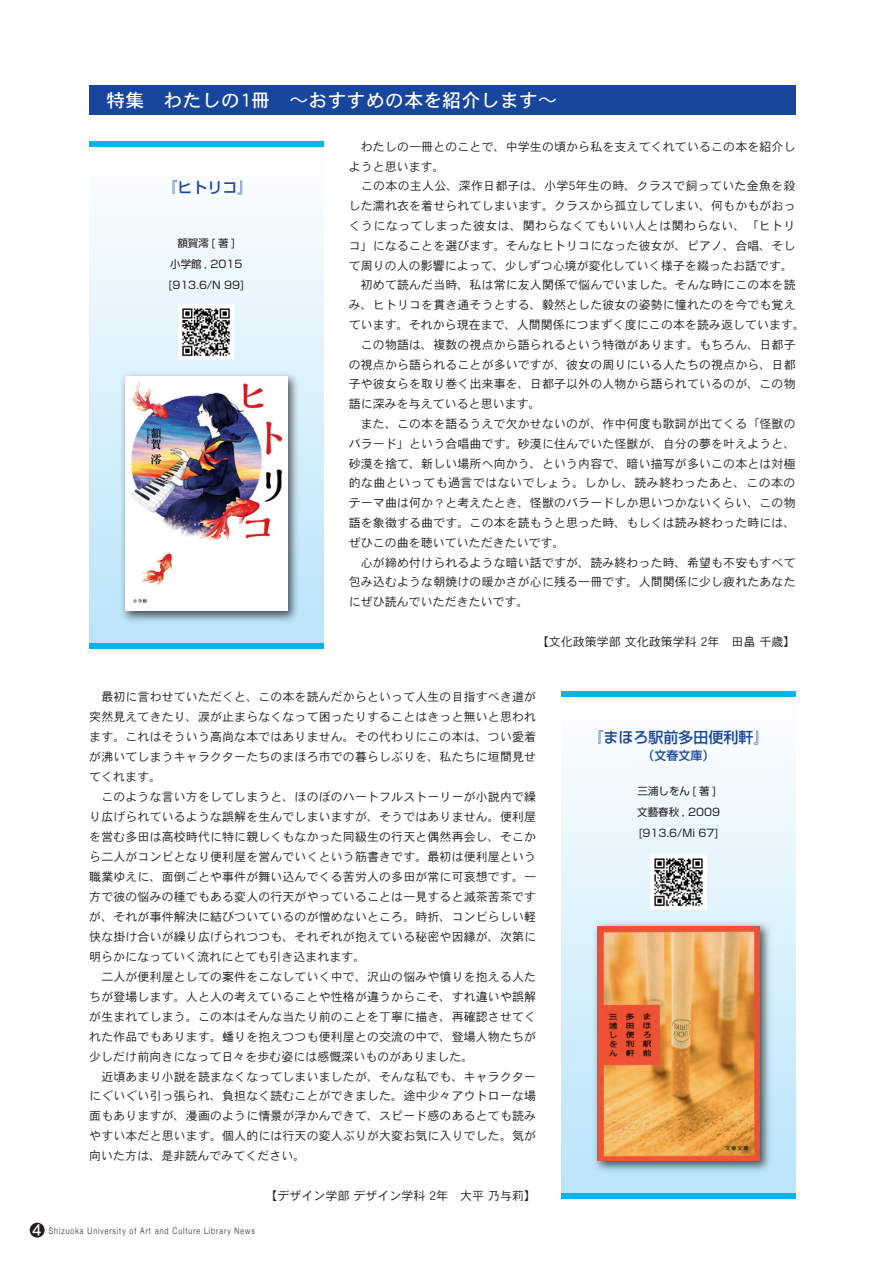
<style>
.page{position:relative;width:885px;height:1263px;background:#fff}
.page>*{position:absolute;margin:0;border:0;box-sizing:border-box;transform-origin:0 0}
.t1{font:18.75px "DFHS Gothic W5 MP RKSJ H";letter-spacing:.02em;color:#fff}
.t2{font:500 15px "Shin Go Pr 5";color:#18469d}
.t3{font:12px/20px "DFHS Gothic W3 MP RKSJ H";letter-spacing:.005em;color:#231f20}
.t4{font:500 12px "Shin Go Pr 5";color:#18469d}
.t5{font:10.5px/21px "Shin Go Pr 5";color:#231f20}
.t6{font:300 9px "Helvetica Neue";letter-spacing:.145em;color:#231f20;scale:.78 1}
.s1{font-family:"Koz Go Pro"}
.s2{font-family:"DFHS Gothic W5 MP RKSJ H";font-weight:400;font-size:16.5px;color:#fff}
</style>
<div class="page">
<div style="left:30px;top:1223px;width:15px;height:14px;background:#231f20;border-radius:50%"></div>
<div style="left:89px;top:85px;width:706px;height:30px;background:#18469d"></div>
<div style="left:561px;top:697px;width:234px;height:496px;background:linear-gradient(to bottom,#fefefe,#b8e5f9)"></div>
<div style="left:561px;top:691px;width:234px;height:6px;background:#00b5f0"></div>
<div style="left:561px;top:1193px;width:234px;height:6px;background:#00b5f0"></div>
<div style="left:89px;top:147px;width:234px;height:496px;background:linear-gradient(to bottom,#fefefe,#b8e5f9)"></div>
<div style="left:89px;top:141px;width:234px;height:6px;background:#00b5f0"></div>
<div style="left:89px;top:643px;width:234px;height:6px;background:#00b5f0"></div>
<img style="left:117px;top:369px;width:185px;height:257px">
<img style="left:125px;top:376px;width:162px;height:234px">
<img style="left:589px;top:918px;width:186px;height:259px">
<img style="left:597px;top:926px;width:162px;height:235px">
<img style="left:179px;top:304px;width:55px;height:55px">
<img style="left:651px;top:854px;width:55px;height:55px">
<h1 class="t1" style="left:106px;top:91px;width:452px">特集　わたしの1冊　<span class="s1">～</span>おすすめの本を紹介します<span class="s1">～</span></h1>
<p class="t2" style="left:162px;top:175px;width:84px">『ヒトリコ』</p>
<p class="t5" style="left:168px;top:231px;width:77px;text-align:center">額賀澪[著]<br>小学館 , 2015 [913.6/N 99]</p>
<p class="t3" style="left:349px;top:137px;width:458px">　わたしの一冊とのことで、中学生の頃から私を支えてくれているこの本を紹介しようと思います。<br>　この本の主人公、深作日都子は、小学5年生の時、クラスで飼っていた金魚を殺した濡れ衣を着せられてしまいます。クラスから孤立してしまい、何もかもがおっくうになってしまった彼女は、関わらなくてもいい人とは関わらない、「ヒトリコ」になることを選びます。そんなヒトリコになった彼女が、ピアノ、合唱、そして周りの人の影響によって、少しずつ心境が変化していく様子を綴ったお話です。　初めて読んだ当時、私は常に友人関係で悩んでいました。そんな時にこの本を読み、ヒトリコを貫き通そうとする、毅然とした彼女の姿勢に憧れたのを今でも覚えています。それから現在まで、人間関係につまずく度にこの本を読み返しています。　この物語は、複数の視点から語られるという特徴があります。もちろん、日都子の視点から語られることが多いですが、彼女の周りにいる人たちの視点から、日都子や彼女らを取り巻く出来事を、日都子以外の人物から語られているのが、この物語に深みを与えていると思います。<br>　また、この本を語るうえで欠かせないのが、作中何度も歌詞が出てくる「怪獣のバラード」という合唱曲です。砂漠に住んでいた怪獣が、自分の夢を叶えようと、砂漠を捨て、新しい場所へ向かう、という内容で、暗い描写が多いこの本とは対極的な曲といっても過言ではないでしょう。しかし、読み終わったあと、この本のテーマ曲は何か？と考えたとき、怪獣のバラードしか思いつかないくらい、この物語を象徴する曲です。この本を読もうと思った時、もしくは読み終わった時には、ぜひこの曲を聴いていただきたいです。<br>　心が締め付けられるような暗い話ですが、読み終わった時、希望も不安もすべて包み込むような朝焼けの暖かさが心に残る一冊です。人間関係に少し疲れたあなたにぜひ読んでいただきたいです。</p>
<p class="t3" style="left:536px;top:631px;width:260px">【文化政策学部 文化政策学科 2年　田畠 千歳】</p>
<p class="t3" style="left:89px;top:687px;width:448px">　最初に言わせていただくと、この本を読んだからといって人生の目指すべき道が突然見えてきたり、涙が止まらなくなって困ったりすることはきっと無いと思われます。これはそういう高尚な本ではありません。その代わりにこの本は、つい愛着が沸いてしまうキャラクターたちのまほろ市での暮らしぶりを、私たちに垣間見せてくれます。<br>　このような言い方をしてしまうと、ほのぼのハートフルストーリーが小説内で繰り広げられているような誤解を生んでしまいますが、そうではありません。便利屋を営む多田は高校時代に特に親しくもなかった同級生の行天と偶然再会し、そこから二人がコンビとなり便利屋を営んでいくという筋書きです。最初は便利屋という職業ゆえに、面倒ごとや事件が舞い込んでくる苦労人の多田が常に可哀想です。一方で彼の悩みの種でもある変人の行天がやっていることは一見すると滅茶苦茶ですが、それが事件解決に結びついているのが憎めないところ。時折、コンビらしい軽快な掛け合いが繰り広げられつつも、それぞれが抱えている秘密や因縁が、次第に明らかになっていく流れにとても引き込まれます。<br>　二人が便利屋としての案件をこなしていく中で、沢山の悩みや憤りを抱える人たちが登場します。人と人の考えていることや性格が違うからこそ、すれ違いや誤解が生まれてしまう。この本はそんな当たり前のことを丁寧に描き、再確認させてくれた作品でもあります。蟠りを抱えつつも便利屋との交流の中で、登場人物たちが少しだけ前向きになって日々を歩む姿には感慨深いものがありました。<br>　近頃あまり小説を読まなくなってしまいましたが、そんな私でも、キャラクターにぐいぐい引っ張られ、負担なく読むことができました。途中少々アウトローな場面もありますが、漫画のように情景が浮かんできて、スピード感のあるとても読みやすい本だと思います。個人的には行天の変人ぶりが大変お気に入りでした。気が向いた方は、是非読んでみてください。</p>
<p class="t3" style="left:265px;top:1186px;width:272px">【デザイン学部 デザイン学科 2年　大平 乃与莉】</p>
<p class="t6" style="left:32px;top:1223px;width:287px"><span class="s2">4</span> Shizuoka University of Art and Culture Library News</p>
<p class="t2" style="left:588px;top:725px;width:181px">『まほろ駅前多田便利軒』</p>
<p class="t4" style="left:642px;top:745px;width:73px">（文春文庫）</p>
<p class="t5" style="left:637px;top:780px;width:84px">三浦しをん [ 著 ]文藝春秋 , 2009 [913.6/Mi 67]</p>
</div>
